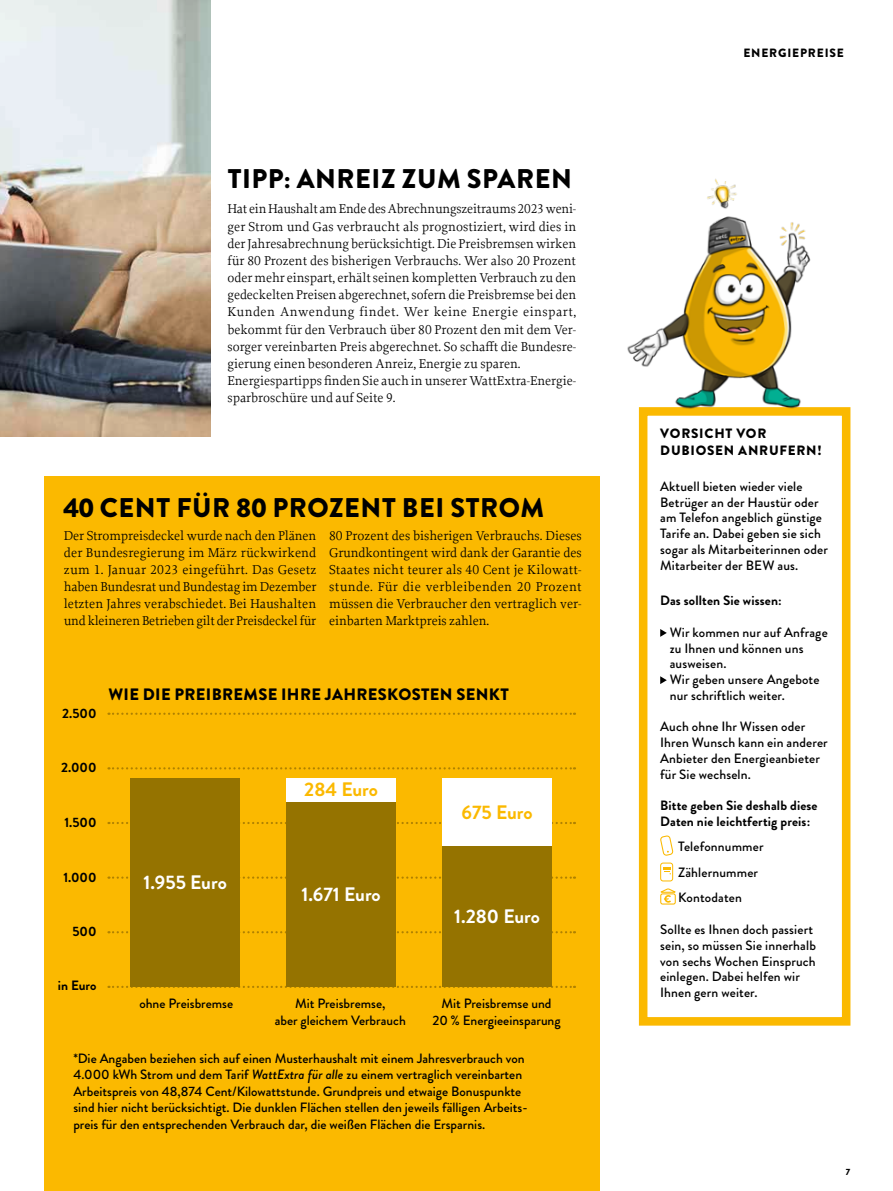
<style>
.page{position:relative;width:893px;height:1191px;background:#fff}
.page>*{position:absolute;margin:0;border:0;box-sizing:border-box;transform-origin:0 0}
.t1{font:900 27px "Brandon Grotesque";letter-spacing:.02em;color:#000}
.t2{font:700 19.5px "Brandon Grotesque";color:#fff}
.t3{font:700 19.5px "Brandon Grotesque";color:#fbb900}
.t4{font:900 16.5px "Brandon Grotesque";letter-spacing:.02em;color:#000}
.t5{font:13.5px/17.1px "Proforma";color:#000;text-align:justify}
.t6{font:500 13.5px/15.8px "Brandon Grotesque";color:#000}
.t7{font:700 13.5px/15.8px "Brandon Grotesque";letter-spacing:.01em;color:#000}
.t8{font:900 13.5px/17.1px "Brandon Grotesque";letter-spacing:.055em;color:#000}
.t9{font:900 12px "Brandon Grotesque";letter-spacing:.07em;color:#000}
.t10{font:900 9px "Brandon Grotesque";color:#000}
.s1{font-style:italic}
</style>
<div class="page">
<svg style="left:660px;top:629px;width:7px;height:8px"></svg>
<svg style="left:660px;top:676px;width:7px;height:8px"></svg>
<svg style="left:660px;top:835px;width:13px;height:20px"></svg>
<div style="left:660px;top:862px;width:13px;height:19px;border:1px solid #fbb900;border-radius:2px"></div>
<svg style="left:663px;top:867px;width:8px;height:7px"></svg>
<div style="left:660px;top:893px;width:16px;height:11px;border:1px solid #fbb900;border-radius:2px"></div>
<svg style="left:660px;top:888px;width:16px;height:14px"></svg>
<div style="left:639px;top:407px;width:211px;height:618px;border:9px solid #fbb900"></div>
<img style="left:627px;top:178px;width:196px;height:256px">
<div style="left:45px;top:476px;width:555px;height:715px;background:#fbb900"></div>
<img style="left:0;top:0;width:210px;height:436px">
<svg style="left:108px;top:712px;width:467px;height:3px"></svg>
<svg style="left:108px;top:767px;width:467px;height:2px"></svg>
<svg style="left:108px;top:822px;width:467px;height:2px"></svg>
<svg style="left:108px;top:876px;width:467px;height:2px"></svg>
<svg style="left:108px;top:931px;width:467px;height:2px"></svg>
<svg style="left:108px;top:985px;width:467px;height:3px"></svg>
<div style="left:130px;top:778px;width:110px;height:209px;background:#957300"></div>
<div style="left:286px;top:801px;width:110px;height:186px;background:#957300"></div>
<div style="left:286px;top:778px;width:110px;height:23px;background:#fff"></div>
<div style="left:442px;top:845px;width:110px;height:142px;background:#957300"></div>
<div style="left:442px;top:778px;width:110px;height:67px;background:#fff"></div>
<h1 class="t1" style="left:228px;top:159px;width:346px">TIPP: ANREIZ ZUM SPAREN</h1>
<p class="t5" style="left:227px;top:200px;width:350px;text-align:left">Hat ein Haushalt am Ende des Abrechnungszeitraums 2023 weni&shy;ger Strom und Gas verbraucht als prognostiziert, wird dies in der Jahresabrechnung berücksichtigt. Die Preisbremsen wirken für 80 Prozent des bisherigen Verbrauchs. Wer also 20 Prozent oder mehr einspart, erhält seinen kompletten Verbrauch zu den gedeckelten Preisen abgerechnet, sofern die Preisbremse bei den Kunden Anwendung findet. Wer keine Energie einspart, bekommt für den Verbrauch über 80 Prozent den mit dem Ver&shy;sorger vereinbarten Preis abgerechnet. So schafft die Bundesre&shy;gierung einen besonderen Anreiz, Energie zu sparen.<br>Energiespartipps finden Sie auch in unserer WattExtra-Energie&shy;sparbroschüre und auf Seite 9.</p>
<h1 class="t1" style="left:64px;top:488px;width:482px">40 CENT FÜR 80 PROZENT BEI STROM</h1>
<p class="t5" style="left:64px;top:526px;width:254px">Der Strompreisdeckel wurde nach den Plänen der Bundesregierung im März rückwirkend zum 1. Januar 2023 eingeführt. Das Gesetz haben Bundesrat und Bundestag im Dezember letzten Jahres verabschiedet. Bei Haushalten und kleineren Betrieben gilt der Preisdeckel für</p>
<p class="t5" style="left:329px;top:526px;width:254px">80 Prozent des bisherigen Verbrauchs. Dieses Grundkontingent wird dank der Garantie des Staates nicht teurer als 40 Cent je Kilowatt&shy;stunde. Für die verbleibenden 20 Prozent müssen die Verbraucher den vertraglich ver&shy;einbarten Marktpreis zahlen.</p>
<p class="t7" style="left:62px;top:705px;width:36px">2.500</p>
<p class="t4" style="left:109px;top:682px;width:402px">WIE DIE PREIBREMSE IHRE JAHRESKOSTEN SENKT</p>
<p class="t7" style="left:61px;top:760px;width:37px">2.000</p>
<p class="t7" style="left:65px;top:814px;width:34px">1.500</p>
<h2 class="t3" style="left:304px;top:776px;width:75px">284 Euro</h2>
<h2 class="t3" style="left:461px;top:798px;width:73px">675 Euro</h2>
<p class="t7" style="left:63px;top:869px;width:35px">1.000</p>
<p class="t7" style="left:72px;top:924px;width:26px">500</p>
<p class="t7" style="left:58px;top:977px;width:40px">in Euro</p>
<h2 class="t2" style="left:144px;top:869px;width:85px">1.955 Euro</h2>
<h2 class="t2" style="left:302px;top:880px;width:81px">1.671 Euro</h2>
<h2 class="t2" style="left:454px;top:902px;width:87px">1.280 Euro</h2>
<p class="t6" style="left:139px;top:996px;width:95px">ohne Preisbremse</p>
<p class="t6" style="left:275px;top:995px;width:133px;line-height:16.5px;text-align:center">Mit Preisbremse,<br>aber gleichem Verbrauch</p>
<p class="t6" style="left:432px;top:995px;width:130px;line-height:16.5px;text-align:center">Mit Preisbremse und<br>20 % Energieeinsparung</p>
<p class="t6" style="left:73px;top:1050px;width:456px;line-height:16.5px">*Die Angaben beziehen sich auf einen Musterhaushalt mit einem Jahresverbrauch von 4.000 kWh Strom und dem Tarif <span class="s1">WattExtra für alle</span> zu einem vertraglich vereinbarten Arbeitspreis von 48,874 Cent/Kilowattstunde. Grundpreis und etwaige Bonuspunkte sind hier nicht berücksichtigt. Die dunklen Flächen stellen den jeweils fälligen Arbeits&shy;preis für den entsprechenden Verbrauch dar, die weißen Flächen die Ersparnis.</p>
<p class="t9" style="left:743px;top:45px;width:102px">ENERGIEPREISE</p>
<p class="t8" style="left:660px;top:425px;width:163px">VORSICHT VOR<br>DUBIOSEN ANRUFERN!</p>
<p class="t6" style="left:660px;top:478px;width:169px">Aktuell bieten wieder viele<br>Betrüger an der Haustür oder am Telefon angeblich günstige<br>Tarife an. Dabei geben sie sich sogar als Mitarbeiterinnen oder<br>Mitarbeiter der BEW aus.</p>
<p class="t7" style="left:660px;top:593px;width:123px">Das sollten Sie wissen:</p>
<p class="t6" style="left:670px;top:624px;width:159px">Wir kommen nur auf Anfrage zu Ihnen und können uns ausweisen.<br>Wir geben unsere Angebote nur schriftlich weiter.</p>
<p class="t6" style="left:660px;top:719px;width:169px">Auch ohne Ihr Wissen oder<br>Ihren Wunsch kann ein anderer<br>Anbieter den Energieanbieter für Sie wechseln.</p>
<p class="t7" style="left:660px;top:798px;width:159px">Bitte geben Sie deshalb diese<br>Daten nie leichtfertig preis:</p>
<p class="t6" style="left:678px;top:834px;width:87px;line-height:25.5px">Telefonnummer<br>Zählernummer<br>Kontodaten</p>
<p class="t6" style="left:660px;top:922px;width:157px">Sollte es Ihnen doch passiert sein, so müssen Sie innerhalb von sechs Wochen Einspruch einlegen. Dabei helfen wir<br>Ihnen gern weiter.</p>
<p class="t10" style="left:845px;top:1165px;width:7px">7</p>
</div>
